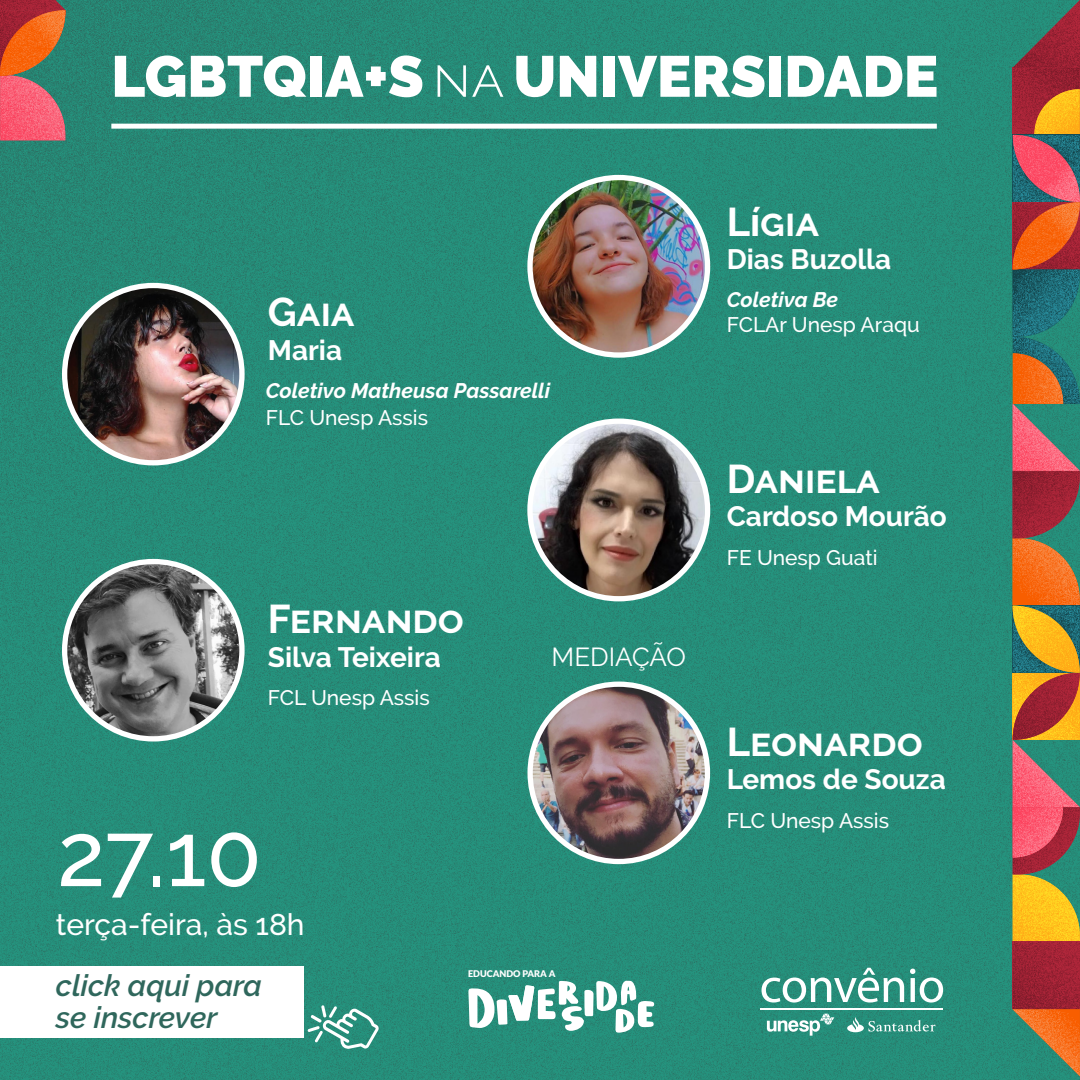
<style>
.page{position:relative;width:1080px;height:1080px;background:#268c78}
.page>*{position:absolute;margin:0;border:0;box-sizing:border-box;transform-origin:0 0}
.t1{font:500 90px "Raleway";color:#fff}
.t2{font:900 57.7px "Raleway";color:#fff}
.t3{font:700 40px "Raleway";color:#fff}
.t4{font:italic 600 30px/32px "Raleway";color:#2f675c}
.t5{font:500 30px "Raleway";color:#fff}
.t6{font:700 28px "Raleway";color:#fff}
.t7{font:26px "Raleway";color:#fff}
.t8{font:500 21px "Raleway";color:#fff}
.t9{font:italic 700 21px "Raleway";color:#fff}
.t10{font:900 9.2px "Lato";color:#fff}
.s1{font-weight:300}
</style>
<div class="page">
<svg style="left:468px;top:981px;width:186px;height:52px"></svg>
<svg style="left:762px;top:968px;width:142px;height:35px"></svg>
<svg style="left:910px;top:969px;width:33px;height:34px"></svg>
<hr style="left:760px;top:1008px;width:183px;height:1px;background:#fff">
<svg style="left:847px;top:1017px;width:88px;height:15px"></svg>
<svg style="left:767px;top:1014px;width:67px;height:22px"></svg>
<svg style="left:308px;top:1005px;width:71px;height:44px"></svg>
<div style="left:0;top:966px;width:303px;height:71px;background:#fff"></div>
<svg style="left:0;top:0;width:66px;height:140px;background:#ca5e6d"></svg>
<img style="left:0;top:10px;width:65px;height:66px">
<svg style="left:1013px;top:68px;width:67px;height:21px"></svg>
<svg style="left:1012px;top:1009px;width:68px;height:67px"></svg>
<svg style="left:1013px;top:0;width:67px;height:68px"></svg>
<svg style="left:1013px;top:89px;width:67px;height:852px"></svg>
<img style="left:1013px;top:807px;width:50px;height:51px">
<svg style="left:1012px;top:941px;width:68px;height:68px;background:#9c2133"></svg>
<img style="left:530px;top:421px;width:178px;height:178px;border-radius:89px">
<div style="left:527px;top:419px;width:183px;height:182px;border:5px solid #fff;border-radius:50%"></div>
<img style="left:65px;top:562px;width:177px;height:177px;border-radius:89px">
<div style="left:62px;top:559px;width:183px;height:183px;border:5px solid #fff;border-radius:50%"></div>
<img style="left:530px;top:178px;width:178px;height:177px;border-radius:89px">
<div style="left:527px;top:175px;width:183px;height:183px;border:5px solid #fff;border-radius:50%"></div>
<img style="left:530px;top:684px;width:177px;height:178px;border-radius:89px">
<div style="left:527px;top:682px;width:183px;height:182px;border:5px solid #fff;border-radius:50%"></div>
<img style="left:65px;top:285px;width:177px;height:178px;border-radius:89px">
<div style="left:62px;top:283px;width:183px;height:182px;border:5px solid #fff;border-radius:50%"></div>
<div style="left:111px;top:124px;width:826px;height:5px;background:#fff"></div>
<h2 class="t2" style="left:111px;top:43px;width:828px">LGBTQIA+S<span class="s1">na</span> UNIVERSIDADE</h2>
<h3 class="t3" style="left:268px;top:289px;width:88px">Gaia</h3>
<h3 class="t6" style="left:268px;top:334px;width:76px">Maria</h3>
<p class="t9" style="left:266px;top:378px;width:286px">Coletivo Matheusa Passarelli</p>
<p class="t8" style="left:266px;top:405px;width:164px">FLC Unesp Assis</p>
<h3 class="t3" style="left:268px;top:596px;width:198px">Fernando</h3>
<h3 class="t6" style="left:268px;top:641px;width:174px">Silva Teixeira</h3>
<p class="t8" style="left:268px;top:686px;width:163px">FCL Unesp Assis</p>
<h1 class="t1" style="left:57px;top:802px;width:206px">27.10</h1>
<h3 class="t5" style="left:56px;top:907px;width:250px">terça-feira, às 18h</h3>
<p class="t7" style="left:552px;top:642px;width:136px">MEDIAÇÃO</p>
<h3 class="t4" style="left:56px;top:969px;width:207px">click aqui para se inscrever</h3>
<p class="t10" style="left:468px;top:969px;width:89px">EDUCANDO PARA A</p>
<h3 class="t3" style="left:727px;top:199px;width:94px">Lígia</h3>
<h3 class="t6" style="left:727px;top:244px;width:166px">Dias Buzolla</h3>
<p class="t9" style="left:727px;top:288px;width:113px">Coletiva Be</p>
<p class="t8" style="left:727px;top:313px;width:195px">FCLAr Unesp Araqu</p>
<h3 class="t3" style="left:727px;top:456px;width:155px">Daniela</h3>
<h3 class="t6" style="left:727px;top:500px;width:221px">Cardoso Mourão</h3>
<p class="t8" style="left:727px;top:545px;width:152px">FE Unesp Guati</p>
<h3 class="t3" style="left:727px;top:719px;width:198px">Leonardo</h3>
<h3 class="t6" style="left:727px;top:763px;width:221px">Lemos de Souza</h3>
<p class="t8" style="left:727px;top:808px;width:164px">FLC Unesp Assis</p>
</div>
